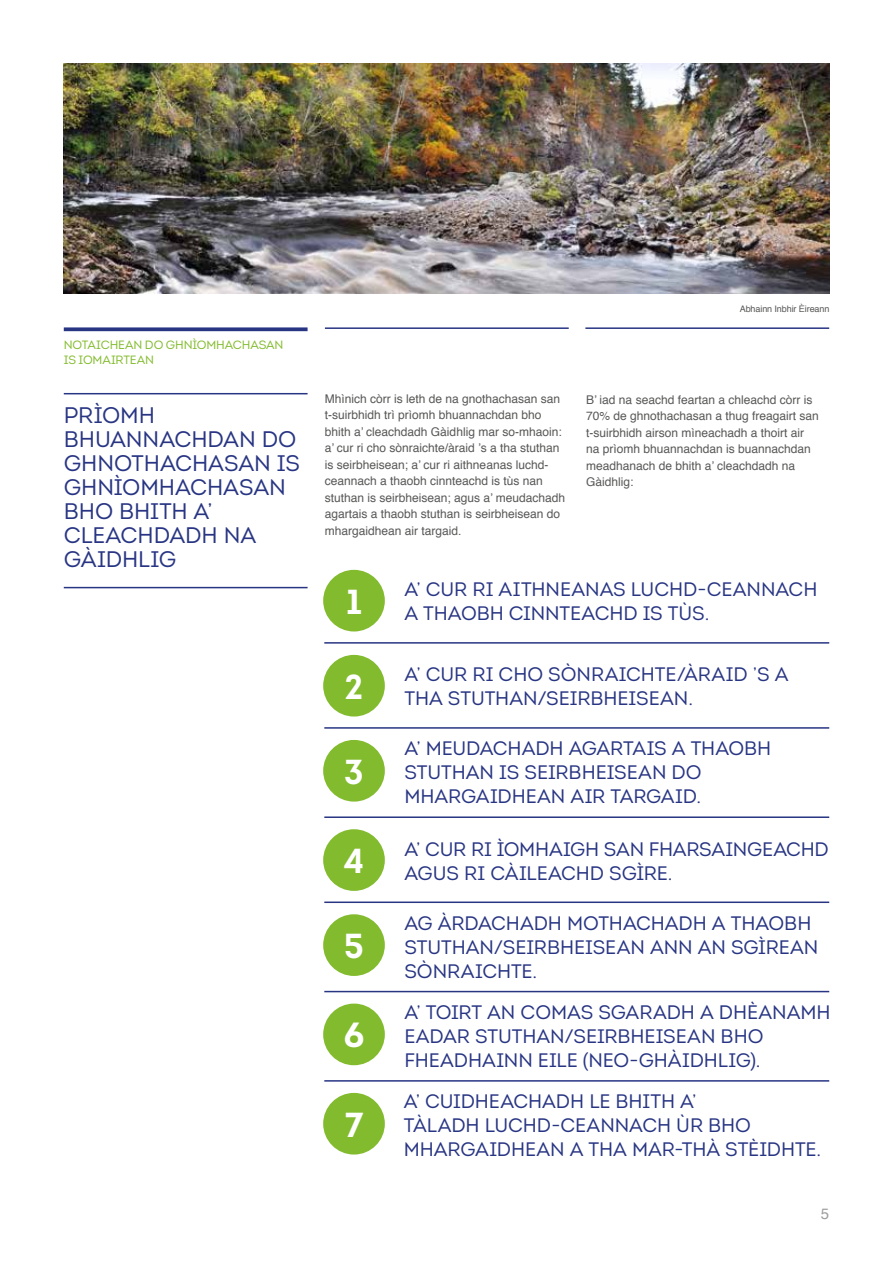
<style>
.page{position:relative;width:893px;height:1263px;background:#fff}
.page>*{position:absolute;margin:0;border:0;box-sizing:border-box;transform-origin:0 0}
.t1{font:700 34.65px "Intro";color:#fff}
.t2{font:22.5px/24px "Intro";letter-spacing:-.005em;color:#283583}
.t3{font:19.5px/24px "Intro";letter-spacing:-.005em;color:#283583}
.t4{font:15px "Helvetica";color:#9d9d9c}
.t5{font:12px/16.5px "Helvetica";color:#575756}
.t6{font:12px/15px "Intro";letter-spacing:-.01em;color:#82bb2d}
.t7{font:9px "Helvetica";letter-spacing:-.01em;color:#575756}
</style>
<div class="page">
<img style="left:64px;top:64px;width:765px;height:229px">
<svg style="left:64px;top:327px;width:244px;height:4px"></svg>
<hr style="left:64px;top:393px;width:244px;height:1px;background:#283583">
<hr style="left:64px;top:587px;width:244px;height:1px;background:#283583">
<div style="left:323px;top:570px;width:62px;height:61px;background:#82bb2d;border-radius:50%"></div>
<div style="left:323px;top:829px;width:62px;height:62px;background:#82bb2d;border-radius:50%"></div>
<div style="left:323px;top:655px;width:62px;height:61px;background:#82bb2d;border-radius:50%"></div>
<div style="left:323px;top:914px;width:62px;height:62px;background:#82bb2d;border-radius:50%"></div>
<div style="left:323px;top:740px;width:62px;height:61px;background:#82bb2d;border-radius:50%"></div>
<div style="left:323px;top:1003px;width:62px;height:62px;background:#82bb2d;border-radius:50%"></div>
<div style="left:323px;top:1093px;width:62px;height:61px;background:#82bb2d;border-radius:50%"></div>
<hr style="left:324px;top:642px;width:505px;height:2px;background:#283583">
<hr style="left:324px;top:727px;width:505px;height:2px;background:#283583">
<hr style="left:324px;top:816px;width:505px;height:2px;background:#283583">
<hr style="left:324px;top:901px;width:505px;height:2px;background:#283583">
<hr style="left:324px;top:991px;width:505px;height:1px;background:#283583">
<hr style="left:324px;top:1080px;width:505px;height:2px;background:#283583">
<hr style="left:325px;top:327px;width:244px;height:2px;background:#283583">
<hr style="left:585px;top:327px;width:244px;height:2px;background:#283583">
<p class="t6" style="left:64px;top:338px;width:221px">NOTAICHEAN DO GHNÌOMHACHASAN<br>IS IOMAIRTEAN</p>
<h2 class="t2" style="left:64px;top:403px;width:238px">PRÌOMH<br>BHUANNACHDAN DO<br>GHNOTHACHASAN IS<br>GHNÌOMHACHASAN<br>BHO BHITH A’<br>CLEACHDADH NA<br>GÀIDHLIG</h2>
<p class="t7" style="left:740px;top:302px;width:91px">Abhainn Inbhir Èireann</p>
<p class="t5" style="left:325px;top:391px;width:242px">Mhìnich còrr is leth de na gnothachasan san t-suirbhidh trì prìomh bhuannachdan bho bhith a’ cleachdadh Gàidhlig mar so-mhaoin: a’ cur ri cho sònraichte/àraid ’s a tha stuthan is seirbheisean; a’ cur ri aithneanas luchd&shy;ceannach a thaobh cinnteachd is tùs nan stuthan is seirbheisean; agus a’ meudachadh agartais a thaobh stuthan is seirbheisean do mhargaidhean air targaid.</p>
<p class="t5" style="left:586px;top:392px;width:234px">B’ iad na seachd feartan a chleachd còrr is 70% de ghnothachasan a thug freagairt san t-suirbhidh airson mìneachadh a thoirt air na prìomh bhuannachdan is buannachdan meadhanach de bhith a’ cleachdadh na Gàidhlig:</p>
<h1 class="t1" style="left:346px;top:579px;width:17px">1</h1>
<h1 class="t1" style="left:345px;top:664px;width:20px">2</h1>
<h1 class="t1" style="left:344px;top:749px;width:22px">3</h1>
<h1 class="t1" style="left:344px;top:839px;width:22px">4</h1>
<h1 class="t1" style="left:344px;top:924px;width:22px">5</h1>
<h1 class="t1" style="left:343px;top:1013px;width:23px">6</h1>
<h1 class="t1" style="left:345px;top:1102px;width:20px">7</h1>
<h3 class="t3" style="left:404px;top:577px;width:414px">A’ CUR RI AITHNEANAS LUCHD-CEANNACH<br>A THAOBH CINNTEACHD IS TÙS.</h3>
<h3 class="t3" style="left:404px;top:662px;width:386px">A’ CUR RI CHO SÒNRAICHTE/ÀRAID ’S A<br>THA STUTHAN/SEIRBHEISEAN.</h3>
<h3 class="t3" style="left:404px;top:736px;width:368px">A’ MEUDACHADH AGARTAIS A THAOBH<br>STUTHAN IS SEIRBHEISEAN DO<br>MHARGAIDHEAN AIR TARGAID.</h3>
<h3 class="t3" style="left:404px;top:838px;width:426px">A’ CUR RI ÌOMHAIGH SAN FHARSAINGEACHD<br>AGUS RI CÀILEACHD SGÌRE.</h3>
<h3 class="t3" style="left:404px;top:911px;width:415px">AG ÀRDACHADH MOTHACHADH A THAOBH<br>STUTHAN/SEIRBHEISEAN ANN AN SGÌREAN<br>SÒNRAICHTE.</h3>
<h3 class="t3" style="left:404px;top:1000px;width:428px">A’ TOIRT AN COMAS SGARADH A DHÈANAMH<br>EADAR STUTHAN/SEIRBHEISEAN BHO<br>FHEADHAINN EILE (NEO-GHÀIDHLIG).</h3>
<h3 class="t3" style="left:404px;top:1089px;width:419px">A’ CUIDHEACHADH LE BHITH A’<br>TÀLADH LUCHD-CEANNACH ÙR BHO<br>MHARGAIDHEAN A THA MAR-THÀ STÈIDHTE.</h3>
<p class="t4" style="left:821px;top:1202px;width:10px">5</p>
</div>
